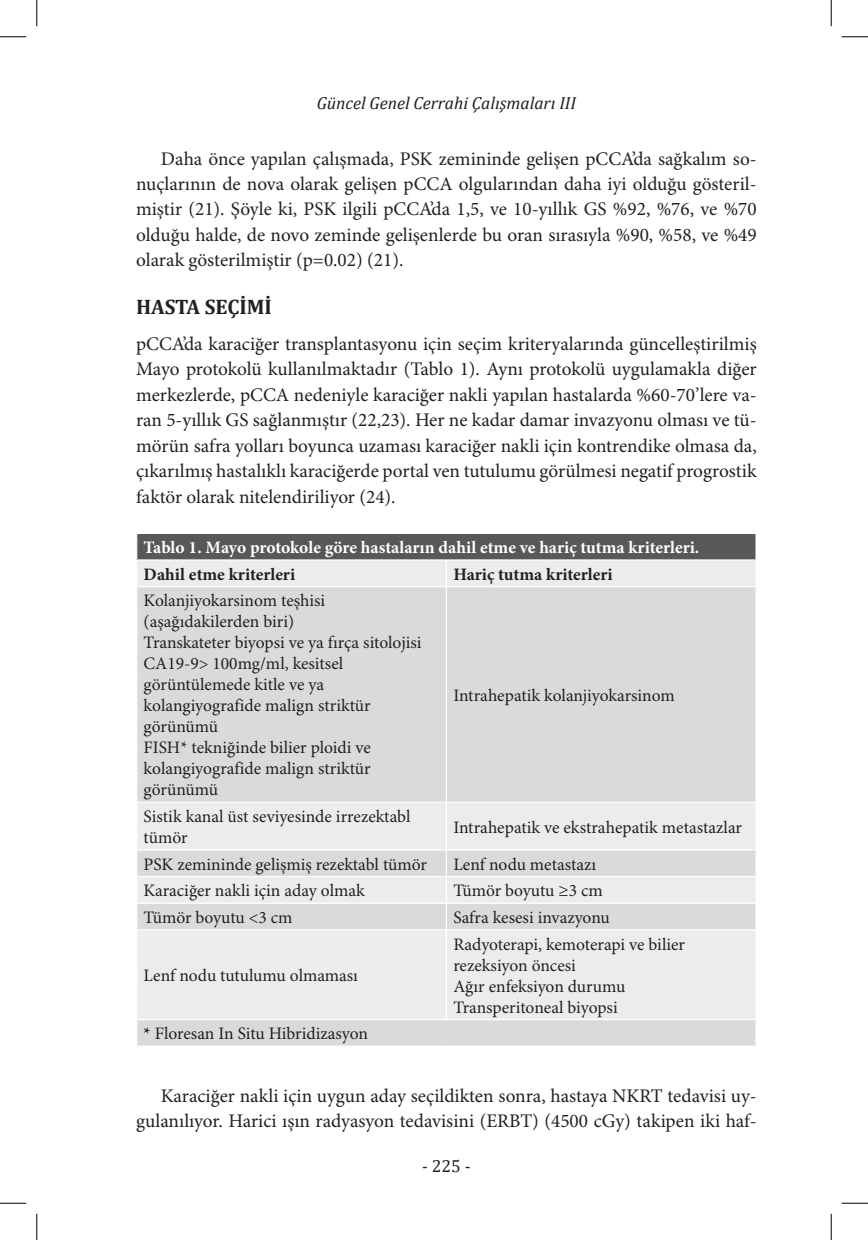
<style>
.page{position:relative;width:868px;height:1240px;background:#fff}
.page>*{position:absolute;margin:0;border:0;box-sizing:border-box;transform-origin:0 0}
.baslık_1{font:700 21px "Cambria";letter-spacing:-.005em;color:#231f20}
.satır_başı{font:19.25px/25.6px "Minion Pro";color:#231f20;text-align:justify}
.duzyazi{font:19.25px/25.2px "Minion Pro";color:#231f20;text-align:justify}
.tabloyazi{font:17.5px/21px "Minion Pro";color:#231f20}
.tabloyazibold{font:700 17.5px "Minion Pro";color:#fff}
.tabloyazi-2{font:700 17.5px "Minion Pro";color:#231f20}
.t1{font:italic 17.5px "Cambria";color:#231f20}
.t2{font:17.5px "Cambria";color:#231f20}
.s1{font-weight:700}
</style>
<div class="page">
<div style="left:137px;top:533px;width:618px;height:27px;background:#57585a"></div>
<div style="left:137px;top:561px;width:618px;height:25px;background:#ececee"></div>
<svg style="left:137px;top:587px;width:618px;height:458px;background:#dfe0e2"></svg>
<hr style="left:445px;top:560px;width:2px;height:26px;background:#fff">
<hr style="left:445px;top:587px;width:2px;height:214px;background:#fff">
<hr style="left:136px;top:801px;width:310px;height:2px;background:#fff">
<hr style="left:446px;top:801px;width:310px;height:2px;background:#fff">
<hr style="left:445px;top:803px;width:2px;height:46px;background:#fff">
<hr style="left:136px;top:849px;width:310px;height:1px;background:#fff">
<hr style="left:446px;top:849px;width:310px;height:1px;background:#fff">
<hr style="left:445px;top:850px;width:2px;height:25px;background:#fff">
<hr style="left:136px;top:875px;width:310px;height:2px;background:#fff">
<hr style="left:446px;top:875px;width:310px;height:2px;background:#fff">
<hr style="left:445px;top:877px;width:2px;height:25px;background:#fff">
<hr style="left:136px;top:902px;width:310px;height:1px;background:#fff">
<hr style="left:446px;top:902px;width:310px;height:1px;background:#fff">
<hr style="left:445px;top:903px;width:2px;height:26px;background:#fff">
<hr style="left:136px;top:929px;width:310px;height:1px;background:#fff">
<hr style="left:446px;top:929px;width:310px;height:1px;background:#fff">
<hr style="left:445px;top:930px;width:2px;height:88px;background:#fff">
<hr style="left:136px;top:1018px;width:310px;height:2px;background:#fff">
<hr style="left:446px;top:1018px;width:310px;height:2px;background:#fff">
<svg style="left:755px;top:850px;width:1px;height:79px"></svg>
<svg style="left:755px;top:1020px;width:1px;height:25px"></svg>
<hr style="left:136px;top:532px;width:310px;height:2px;background:#fff">
<svg style="left:136px;top:534px;width:1px;height:25px"></svg>
<hr style="left:446px;top:532px;width:310px;height:2px;background:#fff">
<svg style="left:755px;top:534px;width:1px;height:25px"></svg>
<hr style="left:136px;top:559px;width:310px;height:1px;background:#fff">
<hr style="left:446px;top:559px;width:310px;height:1px;background:#fff">
<svg style="left:0;top:36px;width:26px;height:1px"></svg>
<svg style="left:841px;top:36px;width:26px;height:1px"></svg>
<svg style="left:0;top:1202px;width:26px;height:1px"></svg>
<svg style="left:841px;top:1202px;width:26px;height:1px"></svg>
<svg style="left:36px;top:0;width:1px;height:26px"></svg>
<svg style="left:36px;top:1213px;width:1px;height:26px"></svg>
<svg style="left:830px;top:0;width:1px;height:26px"></svg>
<svg style="left:830px;top:1213px;width:1px;height:26px"></svg>
<p class="t1" style="left:316px;top:91px;width:261px">Güncel Genel Cerrahi Çalışmaları III</p>
<p class="duzyazi" style="left:136px;top:147px;width:622px;text-indent:25px">Daha önce yapılan çalışmada, PSK zemininde gelişen pCCA’da sağkalım so&shy;nuçlarının de nova olarak gelişen pCCA olgularından daha iyi olduğu gösteril&shy;miştir (21). Şöyle ki, PSK ilgili pCCA’da 1,5, ve 10-yıllık GS %92, %76, ve %70 olduğu halde, de novo zeminde gelişenlerde bu oran sırasıyla %90, %58, ve %49 olarak gösterilmiştir (p=0.02) (21).</p>
<p class="baslık_1" style="left:136px;top:292px;width:135px">HASTA SEÇIMI</p>
<p class="satır_başı" style="left:136px;top:331px;width:622px">pCCA’da karaciğer transplantasyonu için seçim kriteryalarında güncelleştirilmiş Mayo protokolü kullanılmaktadır (Tablo 1). Aynı protokolü uygulamakla diğer merkezlerde, pCCA nedeniyle karaciğer nakli yapılan hastalarda %60-70’lere va&shy;ran 5-yıllık GS sağlanmıştır (22,23). Her ne kadar damar invazyonu olması ve tü&shy;mörün safra yolları boyunca uzaması karaciğer nakli için kontrendike olmasa da, çıkarılmış hastalıklı karaciğerde portal ven tutulumu görülmesi negatif progrostik faktör olarak nitelendiriliyor (24).</p>
<p class="tabloyazibold" style="left:144px;top:535px;width:557px">Tablo 1. Mayo protokole göre hastaların dahil etme ve hariç tutma kriterleri.</p>
<p class="tabloyazi-2" style="left:144px;top:561px;width:153px">Dahil etme kriterleri</p>
<p class="tabloyazi-2" style="left:453px;top:561px;width:161px">Hariç tutma kriterleri</p>
<p class="tabloyazi" style="left:144px;top:591px;width:183px">Kolanjiyokarsinom teşhisi (aşağıdakilerden biri)</p>
<p class="tabloyazi" style="left:144px;top:633px;width:279px">Transkateter biyopsi ve ya fırça sitolojisi</p>
<p class="tabloyazi" style="left:144px;top:654px;width:228px">CA19-9&gt; 100mg/ml, kesitsel görüntülemede kitle ve ya kolangiyografide malign striktür görünümü</p>
<p class="tabloyazi" style="left:144px;top:738px;width:229px;text-align:justify">FISH* tekniğinde bilier ploidi ve kolangiyografide malign striktür görünümü</p>
<p class="tabloyazi" style="left:453px;top:685px;width:223px">Intrahepatik kolanjiyokarsinom</p>
<p class="tabloyazi" style="left:144px;top:806px;width:268px">Sistik kanal üst seviyesinde irrezektabl tümör</p>
<p class="tabloyazi" style="left:453px;top:817px;width:290px">Intrahepatik ve ekstrahepatik metastazlar</p>
<p class="tabloyazi" style="left:144px;top:854px;width:285px">PSK zemininde gelişmiş rezektabl tümör</p>
<p class="tabloyazi" style="left:453px;top:854px;width:144px">Lenf nodu metastazı</p>
<p class="tabloyazi" style="left:144px;top:880px;width:223px">Karaciğer nakli için aday olmak</p>
<p class="tabloyazi" style="left:453px;top:880px;width:151px">Tümör boyutu ≥3 cm</p>
<p class="tabloyazi" style="left:144px;top:907px;width:150px">Tümör boyutu &lt;3 cm</p>
<p class="tabloyazi" style="left:453px;top:907px;width:158px">Safra kesesi invazyonu</p>
<p class="tabloyazi" style="left:144px;top:965px;width:216px">Lenf nodu tutulumu olmaması</p>
<p class="tabloyazi" style="left:144px;top:1023px;width:226px"><span class="s1">*</span> Floresan In Situ Hibridizasyon</p>
<p class="tabloyazi" style="left:453px;top:934px;width:233px">Radyoterapi, kemoterapi ve bilier rezeksiyon öncesi</p>
<p class="tabloyazi" style="left:453px;top:976px;width:174px">Ağır enfeksiyon durumu</p>
<p class="tabloyazi" style="left:453px;top:997px;width:166px">Transperitoneal biyopsi</p>
<p class="duzyazi" style="left:136px;top:1083px;width:622px;text-align:right">Karaciğer nakli için uygun aday seçildikten sonra, hastaya NKRT tedavisi uy&shy;gulanılıyor. Harici ışın radyasyon tedavisini (ERBT) (4500 cGy) takipen iki haf-</p>
<p class="t2" style="left:422px;top:1155px;width:50px">- 225 -</p>
</div>
